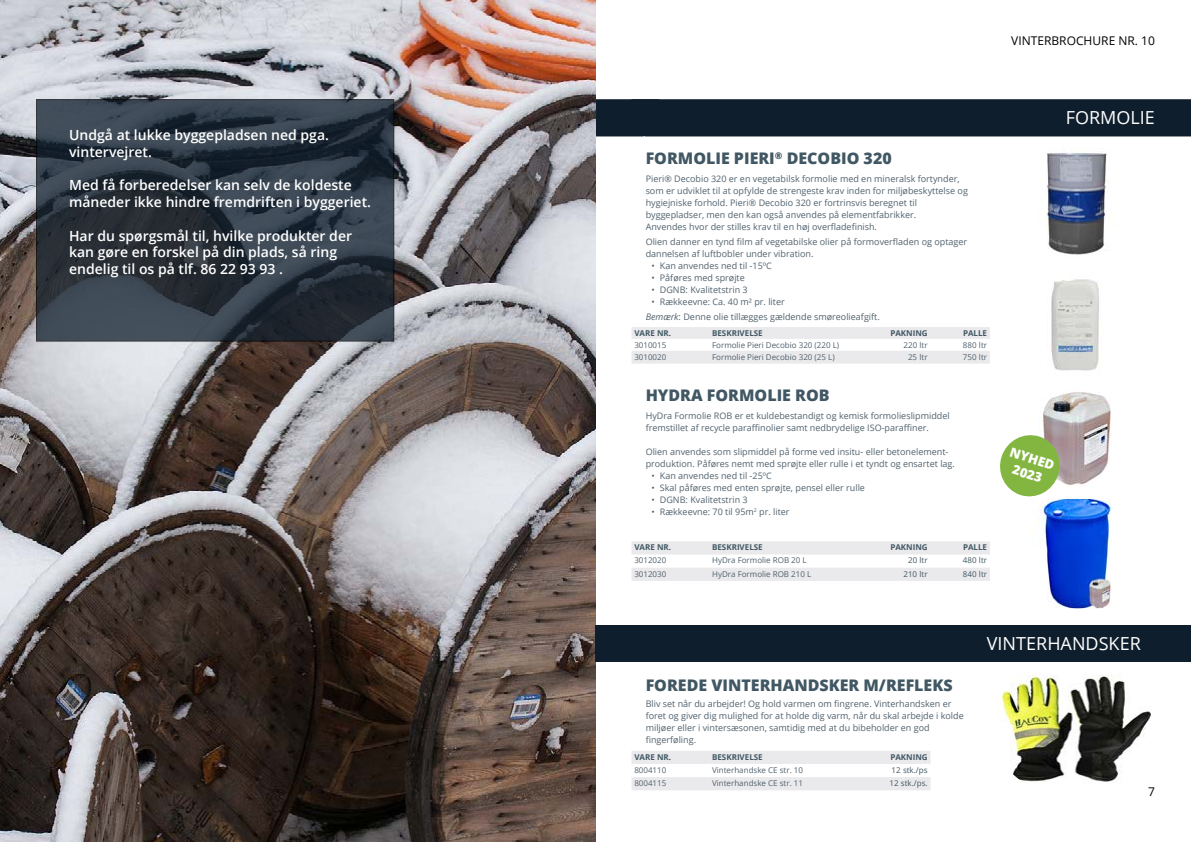
<style>
.page{position:relative;width:1191px;height:842px;background:#fff}
.page>*{position:absolute;margin:0;border:0;box-sizing:border-box;transform-origin:0 0}
.t1{font:18px "Open Sans";color:#fff}
.t2{font:800 16px "Open Sans";color:#415864}
.t3{font:600 14px/16.8px "Open Sans";color:#fff}
.t4{font:800 13px/15.6px "Open Sans";color:#fff;text-align:center}
.t5{font:12px "Open Sans";color:#000}
.t6{font:9px/12px "Open Sans";color:#51626e}
.t7{font:8px "Open Sans";color:#51626e}
.t8{font:700 8px "Open Sans";color:#415864}
.t9{font:8px "Open Sans";color:#415864}
.s1{font-style:italic}
</style>
<div class="page">
<div style="left:595px;top:99px;width:596px;height:37px;background:#0f1e2c"></div>
<img style="left:998px;top:674px;width:153px;height:109px">
<svg style="left:631px;top:327px;width:359px;height:37px"></svg>
<img style="left:1046px;top:152px;width:64px;height:103px">
<img style="left:1051px;top:279px;width:48px;height:92px">
<svg style="left:631px;top:541px;width:359px;height:40px"></svg>
<img style="left:1042px;top:392px;width:69px;height:93px">
<img style="left:1037px;top:499px;width:75px;height:109px">
<img style="left:0;top:0;width:595px;height:842px">
<svg style="left:38px;top:101px;width:354px;height:239px"></svg>
<div style="left:36px;top:99px;width:358px;height:243px;border:1px solid #000"></div>
<div style="left:595px;top:626px;width:596px;height:36px;background:#0f1e2c"></div>
<svg style="left:631px;top:751px;width:299px;height:39px"></svg>
<svg style="left:1000px;top:431px;width:63px;height:69px"></svg>
<h3 class="t3" style="left:69px;top:126px;width:261px">Undgå at lukke byggepladsen ned pga. vintervejret.</h3>
<h3 class="t3" style="left:69px;top:176px;width:303px">Med få forberedelser kan selv de koldeste måneder ikke hindre fremdriften i byggeriet.</h3>
<h3 class="t3" style="left:69px;top:227px;width:284px">Har du spørgsmål til, hvilke produkter der kan gøre en forskel på din plads, så ring endelig til os på tlf. 86 22 93 93 .</h3>
<h3 class="t5" style="left:1011px;top:33px;width:145px">VINTERBROCHURE NR. 10</h3>
<h2 class="t2" style="left:645px;top:146px;width:248px">FORMOLIE PIERI<sup>®</sup> DECOBIO 320</h2>
<p class="t6" style="left:645px;top:172px;width:324px">Pieri® Decobio 320 er en vegetabilsk formolie med en mineralsk fortynder, som er udviklet til at opfylde de strengeste krav inden for miljøbeskyttelse og hygiejniske forhold. Pieri® Decobio 320 er fortrinsvis beregnet til byggepladser, men den kan også anvendes på elementfabrikker.<br>Anvendes hvor der stilles krav til en høj overfladefinish.</p>
<p class="t6" style="left:645px;top:235px;width:323px">Olien danner en tynd film af vegetabilske olier på formoverfladen og optager dannelsen af luftbobler under vibration.</p>
<p class="t6" style="left:651px;top:259px;width:122px">• Kan anvendes ned til -15ºC</p>
<p class="t6" style="left:651px;top:271px;width:95px">• Påføres med sprøjte</p>
<p class="t6" style="left:651px;top:283px;width:98px">• DGNB: Kvalitetstrin 3</p>
<p class="t6" style="left:645px;top:294px;width:236px;line-height:15px;text-indent:6px">• Rækkeevne: Ca. 40 m² pr. liter<br><span class="s1">Bemærk</span>: Denne olie tillægges gældende smøreolieafgift.</p>
<p class="t8" style="left:634px;top:327px;width:38px">VARE NR.</p>
<p class="t8" style="left:712px;top:327px;width:52px">BESKRIVELSE</p>
<p class="t8" style="left:890px;top:327px;width:39px">PAKNING</p>
<p class="t8" style="left:963px;top:327px;width:26px">PALLE</p>
<p class="t7" style="left:634px;top:339px;width:34px">3010015</p>
<p class="t7" style="left:712px;top:339px;width:129px">Formolie Pieri Decobio 320 (220 L)</p>
<p class="t7" style="left:903px;top:339px;width:26px">220 ltr</p>
<p class="t7" style="left:963px;top:339px;width:26px">880 ltr</p>
<p class="t7" style="left:634px;top:351px;width:34px">3010020</p>
<p class="t7" style="left:712px;top:351px;width:124px">Formolie Pieri Decobio 320 (25 L)</p>
<p class="t7" style="left:908px;top:351px;width:21px">25 ltr</p>
<p class="t7" style="left:963px;top:351px;width:26px">750 ltr</p>
<h2 class="t2" style="left:645px;top:383px;width:185px">HYDRA FORMOLIE ROB</h2>
<p class="t6" style="left:645px;top:410px;width:305px">HyDra Formolie ROB er et kuldebestandigt og kemisk formolieslipmiddel fremstillet af recycle paraffinolier samt nedbrydelige ISO-paraffiner.</p>
<p class="t6" style="left:645px;top:446px;width:311px">Olien anvendes som slipmiddel på forme ved insitu- eller betonelement&shy;produktion. Påføres nemt med sprøjte eller rulle i et tyndt og ensartet lag.</p>
<p class="t6" style="left:651px;top:470px;width:122px">• Kan anvendes ned til -25ºC</p>
<p class="t6" style="left:651px;top:482px;width:215px">• Skal påføres med enten sprøjte, pensel eller rulle</p>
<p class="t6" style="left:651px;top:494px;width:98px">• DGNB: Kvalitetstrin 3</p>
<p class="t6" style="left:651px;top:506px;width:140px">• Rækkeevne: 70 til 95m<sup>2</sup> pr. liter</p>
<p class="t8" style="left:634px;top:542px;width:38px">VARE NR.</p>
<p class="t8" style="left:712px;top:542px;width:52px">BESKRIVELSE</p>
<p class="t8" style="left:890px;top:542px;width:39px">PAKNING</p>
<p class="t8" style="left:963px;top:542px;width:26px">PALLE</p>
<p class="t7" style="left:634px;top:555px;width:34px">3012020</p>
<p class="t7" style="left:712px;top:555px;width:96px">HyDra Formolie ROB 20 L</p>
<p class="t9" style="left:908px;top:555px;width:21px">20 ltr</p>
<p class="t9" style="left:963px;top:555px;width:26px">480 ltr</p>
<p class="t7" style="left:634px;top:568px;width:34px">3012030</p>
<p class="t7" style="left:712px;top:568px;width:101px">HyDra Formolie ROB 210 L</p>
<p class="t9" style="left:903px;top:568px;width:26px">210 ltr</p>
<p class="t9" style="left:963px;top:568px;width:26px">840 ltr</p>
<h1 class="t1" style="left:1065px;top:105px;width:91px">FORMOLIE</h1>
<h3 class="t4" style="left:1013px;top:443px;width:48px;rotate:18deg">NYHED<br>2023</h3>
<h2 class="t2" style="left:645px;top:673px;width:308px">FOREDE VINTERHANDSKER M/REFLEKS</h2>
<p class="t6" style="left:645px;top:697px;width:320px">Bliv set når du arbejder! Og hold varmen om fingrene. Vinterhandsken er foret og giver dig mulighed for at holde dig varm, når du skal arbejde i kolde miljøer eller i vintersæsonen, samtidig med at du bibeholder en god fingerføling.</p>
<p class="t8" style="left:634px;top:751px;width:38px">VARE NR.</p>
<p class="t8" style="left:712px;top:751px;width:52px">BESKRIVELSE</p>
<p class="t8" style="left:890px;top:751px;width:39px">PAKNING</p>
<p class="t7" style="left:634px;top:764px;width:34px">8004110</p>
<p class="t7" style="left:712px;top:764px;width:92px">Vinterhandske CE str. 10</p>
<p class="t9" style="left:891px;top:764px;width:38px">12 stk./ps</p>
<p class="t7" style="left:634px;top:778px;width:34px">8004115</p>
<p class="t7" style="left:712px;top:778px;width:92px">Vinterhandske CE str. 11</p>
<p class="t9" style="left:889px;top:778px;width:40px">12 stk./ps.</p>
<h1 class="t1" style="left:987px;top:631px;width:155px">VINTERHANDSKER</h1>
<h3 class="t5" style="left:1148px;top:783px;width:8px">7</h3>
</div>
